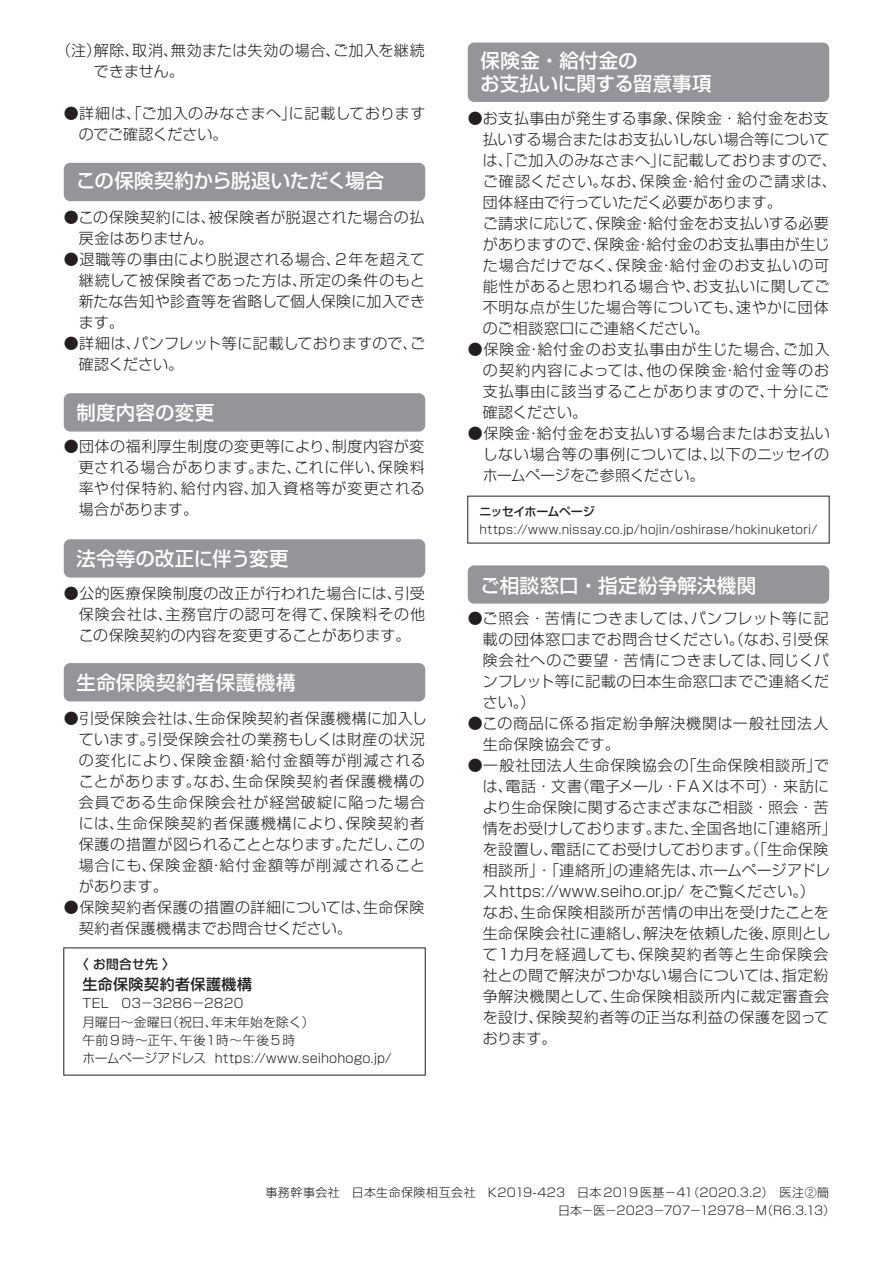
<style>
.page{position:relative;width:893px;height:1263px;background:#fff}
.page>*{position:absolute;margin:0;border:0;box-sizing:border-box;transform-origin:0 0}
.t1{font:500 19.5px/23.4px "Shin Go Pr 5";letter-spacing:.005em;color:#fff}
.t2{font:500 19.5px "Shin Go Pr 5";letter-spacing:.025em;color:#fff}
.t3{font:300 15px/21px "Shin Go Pr 5";letter-spacing:.03em;color:#231f20}
.t4{font:300 15px/21px "Shin Go Pr 5";letter-spacing:.05em;color:#231f20}
.t5{font:300 15px/21px "Shin Go Pr 5";letter-spacing:.005em;color:#231f20}
.t6{font:500 15px "Shin Go Pr 5";letter-spacing:.035em;color:#231f20}
.t7{font:300 12.75px/18.3px "Shin Go Pr 5";letter-spacing:.015em;color:#231f20}
.t8{font:500 12.75px "Shin Go Pr 5";letter-spacing:.025em;color:#231f20}
.t9{font:300 12px/18px "Shin Go Pr 5";letter-spacing:.015em;color:#231f20}
.t10{font:500 12px "Shin Go Pr 5";letter-spacing:-.04em;color:#231f20}
</style>
<div class="page">
<div style="left:64px;top:663px;width:361px;height:38px;background:#939598;border-radius:6px"></div>
<div style="left:64px;top:539px;width:361px;height:39px;background:#939598;border-radius:6px"></div>
<div style="left:468px;top:565px;width:361px;height:39px;background:#939598;border-radius:6px"></div>
<div style="left:64px;top:393px;width:361px;height:39px;background:#939598;border-radius:6px"></div>
<div style="left:64px;top:163px;width:361px;height:38px;background:#939598;border-radius:6px"></div>
<div style="left:468px;top:43px;width:361px;height:59px;background:#939598;border-radius:6px"></div>
<p class="t3" style="left:94px;top:38px;width:332px;text-indent:-38px">（注）解除、取消、無効または失効の場合、ご加入を継続できません。</p>
<p class="t3" style="left:79px;top:101px;width:348px;text-indent:-15px">●詳細は、「ご加入のみなさまへ」に記載しておりますのでご確認ください。</p>
<h1 class="t1" style="left:77px;top:167px;width:309px">この保険契約から脱退いただく場合</h1>
<p class="t3" style="left:79px;top:205px;width:347px;text-indent:-15px">●この保険契約には、被保険者が脱退された場合の払戻金はありません。</p>
<p class="t3" style="left:79px;top:247px;width:348px;text-align:justify;text-indent:-15px">●退職等の事由により脱退される場合、２年を超えて継続して被保険者であった方は、所定の条件のもと新たな告知や診査等を省略して個人保険に加入できます。</p>
<p class="t5" style="left:79px;top:331px;width:348px;text-indent:-15px">●詳細は、パンフレット等に記載しておりますので、ご確認ください。</p>
<h1 class="t1" style="left:77px;top:399px;width:139px">制度内容の変更</h1>
<p class="t3" style="left:79px;top:435px;width:348px;text-align:justify;text-indent:-15px">●団体の福利厚生制度の変更等により、制度内容が変更される場合があります。また、これに伴い、保険料率や付保特約、給付内容、加入資格等が変更される場合があります。</p>
<h1 class="t1" style="left:77px;top:545px;width:214px">法令等の改正に伴う変更</h1>
<p class="t3" style="left:79px;top:582px;width:348px;text-align:justify;text-indent:-15px">●公的医療保険制度の改正が行われた場合には、引受保険会社は、主務官庁の認可を得て、保険料その他この保険契約の内容を変更することがあります。</p>
<h1 class="t2" style="left:77px;top:667px;width:221px">生命保険契約者保護機構</h1>
<p class="t4" style="left:79px;top:706px;width:349px;text-indent:-15px">●引受保険会社は、生命保険契約者保護機構に加入しています。引受保険会社の業務もしくは財産の状況の変化により、保険金額･給付金額等が削減されることがあります。なお、生命保険契約者保護機構の会員である生命保険会社が経営破綻に陥った場合には、生命保険契約者保護機構により、保険契約者保護の措置が図られることとなります。ただし、この場合にも、保険金額･給付金額等が削減されることがあります。</p>
<p class="t3" style="left:79px;top:895px;width:347px;text-indent:-15px">●保険契約者保護の措置の詳細については、生命保険契約者保護機構までお問合せください。</p>
<p class="t8" style="left:76px;top:954px;width:100px">〈 お問合せ先 〉</p>
<p class="t6" style="left:82px;top:972px;width:171px">生命保険契約者保護機構</p>
<p class="t7" style="left:82px;top:993px;width:311px">TEL　03－3286－2820<br>月曜日～金曜日（祝日、年末年始を除く）<br>午前9時～正午、午後1時～午後5時<br>ホームページアドレス https://www.seihohogo.jp/</p>
<h1 class="t1" style="left:480px;top:47px;width:233px">保険金・給付金の<br>お支払いに関する留意事項</h1>
<p class="t3" style="left:483px;top:107px;width:355px;text-indent:-15px">●お支払事由が発生する事象、保険金・給付金をお支払いする場合またはお支払いしない場合等については、「ご加入のみなさまへ」に記載しておりますので、ご確認ください。なお、保険金･給付金のご請求は、団体経由で行っていただく必要があります。<br>ご請求に応じて、保険金･給付金をお支払いする必要がありますので、保険金･給付金のお支払事由が生じた場合だけでなく、保険金･給付金のお支払いの可能性があると思われる場合や、お支払いに関してご不明な点が生じた場合等についても、速やかに団体のご相談窓口にご連絡ください。</p>
<p class="t3" style="left:483px;top:338px;width:348px;text-align:justify;text-indent:-15px">●保険金･給付金のお支払事由が生じた場合、ご加入の契約内容によっては、他の保険金･給付金等のお支払事由に該当することがありますので、十分にご確認ください。</p>
<p class="t3" style="left:483px;top:422px;width:349px;text-align:justify;text-indent:-15px">●保険金･給付金をお支払いする場合またはお支払いしない場合等の事例については、以下のニッセイのホームページをご参照ください。</p>
<p class="t10" style="left:479px;top:502px;width:117px">ニッセイホームページ</p>
<p class="t9" style="left:479px;top:519px;width:340px">https://www.nissay.co.jp/hojin/oshirase/hokinuketori/</p>
<h1 class="t1" style="left:480px;top:572px;width:277px">ご相談窓口・指定紛争解決機関</h1>
<p class="t3" style="left:483px;top:607px;width:348px;text-align:justify;text-indent:-15px">●ご照会・苦情につきましては、パンフレット等に記載の団体窓口までお問合せください。（なお、引受保険会社へのご要望・苦情につきましては、同じくパンフレット等に記載の日本生命窓口までご連絡ください。）</p>
<p class="t3" style="left:483px;top:712px;width:347px;text-indent:-15px">●この商品に係る指定紛争解決機関は一般社団法人生命保険協会です。</p>
<p class="t3" style="left:483px;top:754px;width:355px;text-indent:-15px">●一般社団法人生命保険協会の「生命保険相談所」では、電話・文書（電子メール・ＦＡＸは不可）・来訪により生命保険に関するさまざまなご相談・照会・苦情をお受けしております。また、全国各地に「連絡所」を設置し、電話にてお受けしております。（「生命保険相談所」・「連絡所」の連絡先は、ホームページアドレスhttps://www.seiho.or.jp/ をご覧ください。）<br>なお、生命保険相談所が苦情の申出を受けたことを生命保険会社に連絡し、解決を依頼した後、原則として１カ月を経過しても、保険契約者等と生命保険会社との間で解決がつかない場合については、指定紛争解決機関として、生命保険相談所内に裁定審査会を設け、保険契約者等の正当な利益の保護を図っております。</p>
<p class="t9" style="left:558px;top:1182px;width:279px;text-indent:-293px">事務幹事会社　日本生命保険相互会社　K2019-423　日本 2019医基－41（2020.3.2）　医注②簡日本－医－2023－707－12978－M（R6.3.13）</p>
</div>
